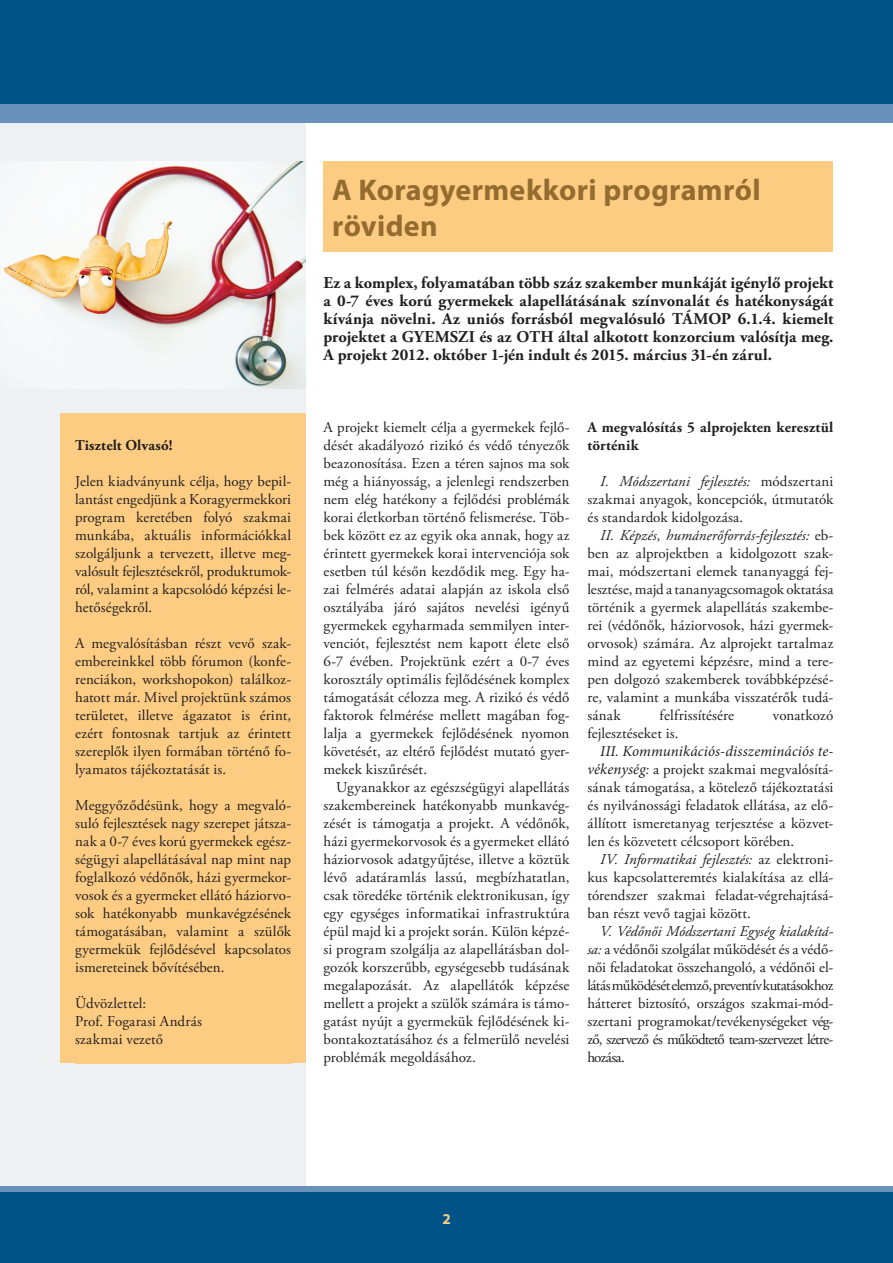
<style>
.page{position:relative;width:893px;height:1263px;background:#fff}
.page>*{position:absolute;margin:0;border:0;box-sizing:border-box;transform-origin:0 0}
.t1{font:700 30px/36px "Myriad Pro";letter-spacing:.01em;color:#946c2f}
.t2{font:700 16.5px/18px "Adobe Garamond Pro";letter-spacing:.005em;color:#231f20;text-align:justify}
.t3{font:15px/18px "Adobe Garamond Pro";letter-spacing:.005em;color:#231f20;text-align:justify}
.t4{font:700 15px/18px "Adobe Garamond Pro";letter-spacing:.01em;color:#231f20}
.t5{font:italic 15px "Minion Pro";letter-spacing:.005em;color:#231f20}
.t6{font:700 15px "Myriad Pro";color:#fdcc83}
.s1{font-style:italic}
.s2{font-family:"Minion Pro";font-style:italic}
</style>
<div class="page">
<div style="left:0;top:0;width:305px;height:1187px;background:#eff0f2"></div>
<div style="left:60px;top:414px;width:245px;height:649px;background:#fdcc83"></div>
<div style="left:323px;top:162px;width:510px;height:90px;background:#fdcc83"></div>
<img style="left:2px;top:162px;width:303px;height:226px">
<div style="left:0;top:1186px;width:893px;height:77px;background:#6991bb"></div>
<div style="left:0;top:0;width:893px;height:123px;background:#6991bb"></div>
<div style="left:0;top:1192px;width:893px;height:71px;background:#005386"></div>
<div style="left:0;top:0;width:893px;height:103px;background:#005386"></div>
<p class="t4" style="left:75px;top:436px;width:99px">Tisztelt Olvasó!</p>
<p class="t3" style="left:75px;top:472px;width:218px">Jelen kiadványunk célja, hogy bepil&shy;lantást engedjünk a Koragyermekkori program keretében folyó szakmai munkába, aktuális információkkal szolgáljunk a tervezett, illetve meg&shy;valósult fejlesztésekről, produktumok&shy;ról, valamint a kapcsolódó képzési le&shy;hetőségekről.</p>
<p class="t3" style="left:75px;top:634px;width:218px">A megvalósításban részt vevő szak&shy;embereinkkel több fórumon (konfe&shy;renciákon, workshopokon) találkoz&shy;hatott már. Mivel projektünk számos területet, illetve ágazatot is érint, ezért fontosnak tartjuk az érintett szereplők ilyen formában történő fo&shy;lyamatos tájékoztatását is.</p>
<p class="t3" style="left:75px;top:796px;width:218px">Meggyőződésünk, hogy a megvaló&shy;suló fejlesztések nagy szerepet játsza&shy;nak a 0-7 éves korú gyermekek egész&shy;ségügyi alapellátásával nap mint nap foglalkozó védőnők, házi gyermekor&shy;vosok és a gyermeket ellátó háziorvo&shy;sok hatékonyabb munkavégzésének támogatásában, valamint a szülők gyermekük fejlődésével kapcsolatos ismereteinek bővítésében.</p>
<p class="t3" style="left:75px;top:994px;width:128px;text-align:left">Üdvözlettel:<br>Prof. Fogarasi András szakmai vezető</p>
<h1 class="t1" style="left:332px;top:171px;width:430px">A Koragyermekkori programról röviden</h1>
<p class="t2" style="left:323px;top:274px;width:511px">Ez a komplex, folyamatában több száz szakember munkáját igénylő projekt a 0-7 éves korú gyermekek alapellátásának színvonalát és hatékonyságát kívánja növelni. Az uniós forrásból megvalósuló TÁMOP 6.1.4. kiemelt projektet a GYEMSZI és az OTH által alkotott konzorcium valósítja meg.<br>A projekt 2012. október 1-jén indult és 2015. március 31-én zárul.</p>
<p class="t3" style="left:323px;top:418px;width:247px">A projekt kiemelt célja a gyermekek fejlő&shy;dését akadályozó rizikó és védő tényezők beazonosítása. Ezen a téren sajnos ma sok még a hiányosság, a jelenlegi rendszerben nem elég hatékony a fejlődési problémák korai életkorban történő felismerése. Töb&shy;bek között ez az egyik oka annak, hogy az érintett gyermekek korai intervenciója sok esetben túl későn kezdődik meg. Egy ha&shy;zai felmérés adatai alapján az iskola első osztályába járó sajátos nevelési igényű gyermekek egyharmada semmilyen inter&shy;venciót, fejlesztést nem kapott élete első 6-7 évében. Projektünk ezért a 0-7 éves korosztály optimális fejlődésének komplex támogatását célozza meg. A rizikó és védő faktorok felmérése mellett magában fog&shy;lalja a gyermekek fejlődésének nyomon követését, az eltérő fejlődést mutató gyer&shy;mekek kiszűrését.</p>
<p class="t3" style="left:323px;top:778px;width:247px;text-indent:13px">Ugyanakkor az egészségügyi alapellátás szakembereinek hatékonyabb munkavég&shy;zését is támogatja a projekt. A védőnők, házi gyermekorvosok és a gyermeket ellátó háziorvosok adatgyűjtése, illetve a köztük lévő adatáramlás lassú, megbízhatatlan, csak töredéke történik elektronikusan, így egy egységes informatikai infrastruktúra épül majd ki a projekt során. Külön képzé&shy;si program szolgálja az alapellátásban dol&shy;gozók korszerűbb, egységesebb tudásának megalapozását. Az alapellátók képzése mellett a projekt a szülők számára is támo&shy;gatást nyújt a gyermekük fejlődésének ki&shy;bontakoztatásához és a felmerülő nevelési problémák megoldásához.</p>
<p class="t4" style="left:587px;top:418px;width:247px">A megvalósítás 5 alprojekten keresztül történik</p>
<p class="t3" style="left:587px;top:472px;width:247px;text-indent:13px"><span class="s1">I. Módszertani fejlesztés:</span> módszertani szakmai anyagok, koncepciók, útmutatók és standardok kidolgozása.</p>
<p class="t3" style="left:587px;top:526px;width:247px;text-indent:13px"><span class="s1">II. Képzés, humánerőforrás-fejlesztés:</span> eb&shy;ben az alprojektben a kidolgozott szak&shy;mai, módszertani elemek tananyaggá fej&shy;lesztése, majd a tananyagcsomagok oktatása történik a gyermek alapellátás szakembe&shy;rei (védőnők, háziorvosok, házi gyermek&shy;orvosok) számára. Az alprojekt tartalmaz mind az egyetemi képzésre, mind a tere&shy;pen dolgozó szakemberek továbbképzésé&shy;re, valamint a munkába visszatérők tudá&shy;sának</p>
<p class="t3" style="left:660px;top:706px;width:76px">felfrissítésére</p>
<p class="t3" style="left:773px;top:706px;width:62px">vonatkozó</p>
<p class="t3" style="left:587px;top:724px;width:92px">fejlesztéseket is.</p>
<p class="t5" style="left:600px;top:741px;width:235px">III. Kommunikációs-disszeminációs te-</p>
<p class="t3" style="left:587px;top:760px;width:247px"><span class="s2">vékenység:</span> a projekt szakmai megvalósítá&shy;sának támogatása, a kötelező tájékoztatási és nyilvánossági feladatok ellátása, az elő&shy;állított ismeretanyag terjesztése a közvet&shy;len és közvetett célcsoport körében.</p>
<p class="t3" style="left:587px;top:850px;width:247px;text-indent:13px"><span class="s1">IV. Informatikai fejlesztés:</span> az elektroni&shy;kus kapcsolatteremtés kialakítása az ellá&shy;tórendszer szakmai feladat-végrehajtásá&shy;ban részt vevő tagjai között.</p>
<p class="t3" style="left:587px;top:922px;width:247px;text-indent:13px"><span class="s1">V. Védőnői Módszertani Egység kialakítá&shy;sa:</span> a védőnői szolgálat működését és a védő&shy;női feladatokat összehangoló, a védőnői el&shy;látás működését elemző, preventív kutatásokhoz hátteret biztosító, országos szakmai-mód&shy;szertani programokat/tevékenységeket vég&shy;ző, szervező és működtető team-szervezet létre&shy;hozása.</p>
<p class="t6" style="left:442px;top:1209px;width:10px">2</p>
</div>
